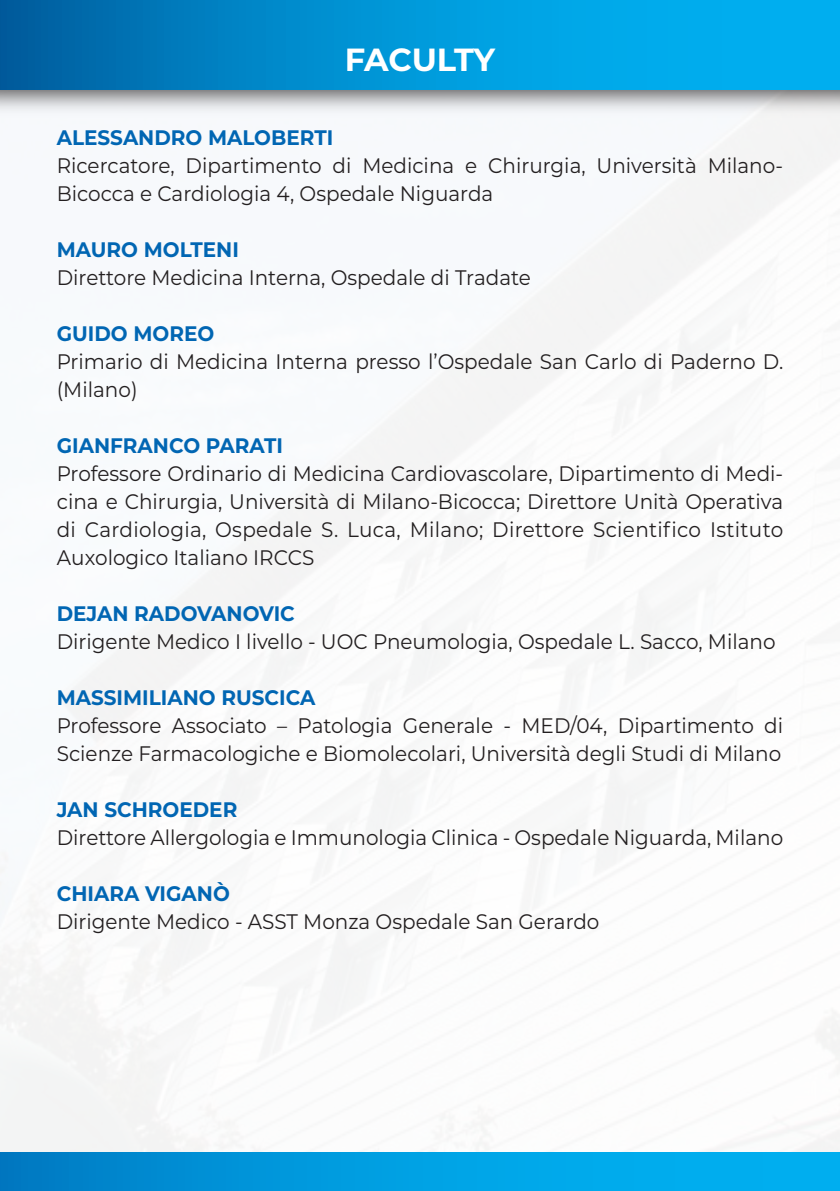
<style>
.page{position:relative;width:840px;height:1191px;background:#fff}
.page>*{position:absolute;margin:0;border:0;box-sizing:border-box;transform-origin:0 0}
.t1{font:700 32px "Montserrat";letter-spacing:-.01em;color:#fff}
.t2{font:21px/28px "Montserrat";color:#231f20;scale:.95 1}
.t3{font:700 21px "Montserrat";color:#0166b3;scale:.95 1}
</style>
<div class="page">
<img style="left:0;top:89px;width:839px;height:33px">
<svg style="left:0;top:0;width:839px;height:89px;background:#0092d3"></svg>
<div style="left:0;top:1152px;width:839px;height:39px;background:linear-gradient(to right,#0081c9,#00b8f7)"></div>
<h1 class="t1" style="left:344px;top:36px;width:152px">FACULTY</h1>
<p class="t3" style="left:57px;top:122px;width:292px">ALESSANDRO MALOBERTI</p>
<p class="t2" style="left:57px;top:151px;width:765px">Ricercatore, Dipartimento di Medicina e Chirurgia, Università Milano-<br>Bicocca e Cardiologia 4, Ospedale Niguarda</p>
<p class="t3" style="left:57px;top:234px;width:193px">MAURO MOLTENI</p>
<p class="t2" style="left:57px;top:263px;width:500px">Direttore Medicina Interna, Ospedale di Tradate</p>
<p class="t3" style="left:57px;top:318px;width:167px">GUIDO MOREO</p>
<p class="t2" style="left:57px;top:347px;width:765px">Primario di Medicina Interna presso l’Ospedale San Carlo di Paderno D. (Milano)</p>
<p class="t3" style="left:57px;top:430px;width:239px">GIANFRANCO PARATI</p>
<p class="t2" style="left:57px;top:459px;width:765px;text-align:justify">Professore Ordinario di Medicina Cardiovascolare, Dipartimento di Medi&shy;cina e Chirurgia, Università di Milano-Bicocca; Direttore Unità Operativa di Cardiologia, Ospedale S. Luca, Milano; Direttore Scientifico Istituto Auxologico Italiano IRCCS</p>
<p class="t3" style="left:57px;top:598px;width:252px">DEJAN RADOVANOVIC</p>
<p class="t2" style="left:57px;top:627px;width:757px">Dirigente Medico I livello - UOC Pneumologia, Ospedale L. Sacco, Milano</p>
<p class="t3" style="left:57px;top:682px;width:273px">MASSIMILIANO RUSCICA</p>
<p class="t2" style="left:57px;top:711px;width:765px">Professore Associato – Patologia Generale - MED/04, Dipartimento di<br>Scienze Farmacologiche e Biomolecolari, Università degli Studi di Milano</p>
<p class="t3" style="left:57px;top:794px;width:191px">JAN SCHROEDER</p>
<p class="t2" style="left:57px;top:823px;width:765px">Direttore Allergologia e Immunologia Clinica - Ospedale Niguarda, Milano</p>
<p class="t3" style="left:57px;top:878px;width:184px">CHIARA VIGANÒ</p>
<p class="t2" style="left:57px;top:907px;width:572px">Dirigente Medico - ASST Monza Ospedale San Gerardo</p>
</div>
